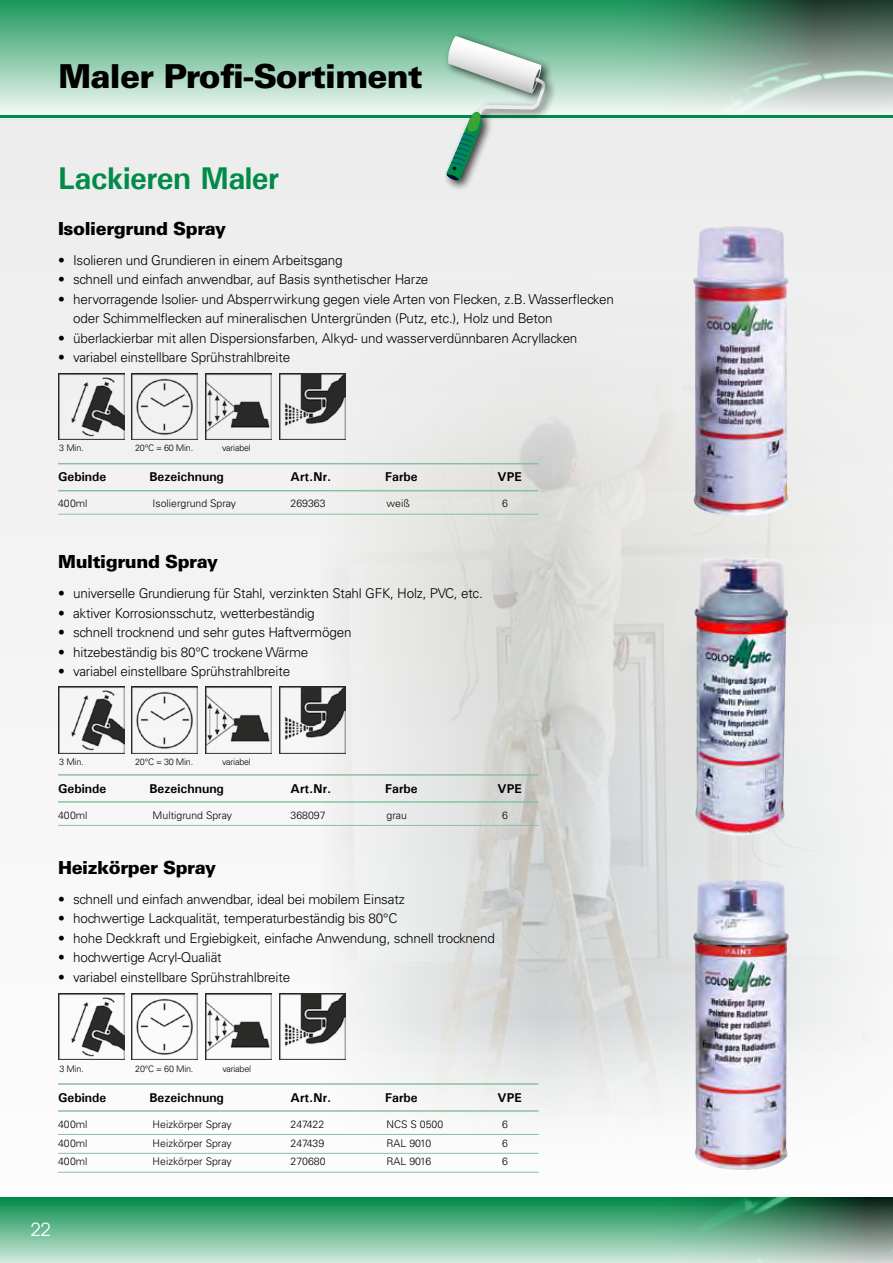
<style>
.page{position:relative;width:893px;height:1263px;background:#fff}
.page>*{position:absolute;margin:0;border:0;box-sizing:border-box;transform-origin:0 0}
.t1{font:900 33px "Univers LT";letter-spacing:-.025em;color:#000}
.t2{font:700 31.5px "Univers";letter-spacing:-.02em;color:#008b48}
.t3{font:900 18px "Univers LT";letter-spacing:-.025em;color:#000}
.t4{font:18px "Avant Gar Got Itc LTU";color:#fff}
.t5{font:300 13.5px/19.5px "Univers LT";letter-spacing:-.015em;color:#000}
.t6{font:700 12.75px "Univers";color:#000}
.t7{font:300 10.5px "Univers LT";color:#000}
.t8{font:300 9px "Univers LT";letter-spacing:-.025em;color:#000}
</style>
<div class="page">
<div style="left:0;top:0;width:893px;height:1198px;background:linear-gradient(to right,#f3f3f3,#ededec)"></div>
<div style="left:0;top:0;width:893px;height:120px;background:linear-gradient(to bottom,#1b975b,#fafcfb)"></div>
<img style="left:601px;top:0;width:292px;height:120px">
<div style="left:0;top:1197px;width:893px;height:66px;background:linear-gradient(to bottom,#018a48,#d0e9dd)"></div>
<img style="left:640px;top:1197px;width:253px;height:66px">
<hr style="left:0;top:115px;width:893px;height:3px;background:#008b48">
<img style="left:228px;top:382px;width:665px;height:803px">
<hr style="left:58px;top:463px;width:480px;height:1px;background:#87c29e">
<hr style="left:58px;top:490px;width:480px;height:1px;background:#87c29e">
<hr style="left:58px;top:514px;width:481px;height:1px;background:#87c29e">
<hr style="left:58px;top:774px;width:480px;height:2px;background:#87c29e">
<hr style="left:58px;top:801px;width:480px;height:2px;background:#87c29e">
<hr style="left:58px;top:825px;width:481px;height:1px;background:#87c29e">
<hr style="left:58px;top:1083px;width:480px;height:2px;background:#87c29e">
<hr style="left:58px;top:1110px;width:480px;height:2px;background:#87c29e">
<hr style="left:58px;top:1134px;width:481px;height:1px;background:#87c29e">
<hr style="left:58px;top:1153px;width:481px;height:1px;background:#87c29e">
<hr style="left:58px;top:1172px;width:481px;height:1px;background:#87c29e">
<img style="left:693px;top:880px;width:96px;height:290px">
<img style="left:279px;top:373px;width:67px;height:66px">
<img style="left:58px;top:373px;width:67px;height:66px">
<img style="left:131px;top:373px;width:67px;height:66px">
<img style="left:279px;top:687px;width:67px;height:66px">
<img style="left:58px;top:687px;width:67px;height:66px">
<img style="left:131px;top:687px;width:67px;height:66px">
<img style="left:205px;top:373px;width:67px;height:66px">
<img style="left:205px;top:687px;width:67px;height:66px">
<img style="left:280px;top:993px;width:66px;height:67px">
<img style="left:58px;top:993px;width:67px;height:67px">
<img style="left:132px;top:993px;width:66px;height:67px">
<img style="left:205px;top:994px;width:67px;height:66px">
<img style="left:694px;top:558px;width:94px;height:278px">
<div style="left:442px;top:32px;width:114px;height:160px;background:#000;opacity:.75"></div>
<svg style="left:446px;top:36px;width:99px;height:146px"></svg>
<img style="left:693px;top:226px;width:96px;height:290px">
<h1 class="t1" style="left:58px;top:55px;width:366px">Maler Profi-Sortiment</h1>
<h2 class="t2" style="left:58px;top:159px;width:222px">Lackieren Maler</h2>
<h3 class="t3" style="left:58px;top:217px;width:169px">Isoliergrund Spray</h3>
<p class="t5" style="left:58px;top:250px;width:286px">• Isolieren und Grundieren in einem Arbeitsgang</p>
<p class="t5" style="left:58px;top:270px;width:372px">• schnell und einfach anwendbar, auf Basis synthetischer Harze</p>
<p class="t5" style="left:73px;top:289px;width:542px;text-indent:-15px">• hervorragende Isolier- und Absperrwirkung gegen viele Arten von Flecken, z.B. Wasserflecken oder Schimmelflecken auf mineralischen Untergründen (Putz, etc.), Holz und Beton</p>
<p class="t5" style="left:58px;top:328px;width:521px">• überlackierbar mit allen Dispersionsfarben, Alkyd- und wasserverdünnbaren Acryllacken</p>
<p class="t5" style="left:58px;top:348px;width:234px">• variabel einstellbare Sprühstrahlbreite</p>
<p class="t8" style="left:59px;top:443px;width:26px">3 Min.</p>
<p class="t8" style="left:135px;top:443px;width:60px">20°C = 60 Min.</p>
<p class="t8" style="left:222px;top:443px;width:30px">variabel</p>
<p class="t6" style="left:58px;top:469px;width:50px">Gebinde</p>
<p class="t6" style="left:150px;top:469px;width:76px">Bezeichnung</p>
<p class="t6" style="left:291px;top:469px;width:42px">Art.Nr.</p>
<p class="t6" style="left:385px;top:469px;width:34px">Farbe</p>
<p class="t6" style="left:498px;top:469px;width:26px">VPE</p>
<p class="t7" style="left:58px;top:497px;width:31px">400ml</p>
<p class="t7" style="left:153px;top:497px;width:85px">Isoliergrund Spray</p>
<p class="t7" style="left:291px;top:497px;width:37px">269363</p>
<p class="t7" style="left:387px;top:497px;width:25px">weiß</p>
<p class="t7" style="left:502px;top:497px;width:7px">6</p>
<h3 class="t3" style="left:58px;top:550px;width:161px">Multigrund Spray</h3>
<p class="t5" style="left:58px;top:584px;width:426px">• universelle Grundierung für Stahl, verzinkten Stahl GFK, Holz, PVC, etc.</p>
<p class="t5" style="left:58px;top:603px;width:258px">• aktiver Korrosionsschutz, wetterbeständig</p>
<p class="t5" style="left:58px;top:623px;width:295px">• schnell trocknend und sehr gutes Haftvermögen</p>
<p class="t5" style="left:58px;top:642px;width:252px">• hitzebeständig bis 80°C trockene Wärme</p>
<p class="t5" style="left:58px;top:662px;width:234px">• variabel einstellbare Sprühstrahlbreite</p>
<p class="t8" style="left:59px;top:756px;width:26px">3 Min.</p>
<p class="t8" style="left:135px;top:756px;width:60px">20°C = 30 Min.</p>
<p class="t8" style="left:222px;top:756px;width:30px">variabel</p>
<p class="t6" style="left:58px;top:780px;width:50px">Gebinde</p>
<p class="t6" style="left:150px;top:780px;width:76px">Bezeichnung</p>
<p class="t6" style="left:291px;top:780px;width:42px">Art.Nr.</p>
<p class="t6" style="left:385px;top:780px;width:34px">Farbe</p>
<p class="t6" style="left:498px;top:780px;width:26px">VPE</p>
<p class="t7" style="left:58px;top:809px;width:31px">400ml</p>
<p class="t7" style="left:153px;top:809px;width:81px">Multigrund Spray</p>
<p class="t7" style="left:291px;top:809px;width:37px">368097</p>
<p class="t7" style="left:387px;top:809px;width:22px">grau</p>
<p class="t7" style="left:502px;top:809px;width:7px">6</p>
<h3 class="t3" style="left:58px;top:856px;width:159px">Heizkörper Spray</h3>
<p class="t5" style="left:58px;top:889px;width:348px">• schnell und einfach anwendbar, ideal bei mobilem Einsatz</p>
<p class="t5" style="left:58px;top:909px;width:341px">• hochwertige Lackqualität, temperaturbeständig bis 80°C</p>
<p class="t5" style="left:58px;top:928px;width:438px">• hohe Deckkraft und Ergiebigkeit, einfache Anwendung, schnell trocknend</p>
<p class="t5" style="left:58px;top:948px;width:165px">• hochwertige Acryl-Qualiät</p>
<p class="t5" style="left:58px;top:967px;width:234px">• variabel einstellbare Sprühstrahlbreite</p>
<p class="t8" style="left:60px;top:1063px;width:26px">3 Min.</p>
<p class="t8" style="left:135px;top:1063px;width:60px">20°C = 60 Min.</p>
<p class="t8" style="left:222px;top:1063px;width:30px">variabel</p>
<p class="t6" style="left:58px;top:1089px;width:50px">Gebinde</p>
<p class="t6" style="left:150px;top:1089px;width:76px">Bezeichnung</p>
<p class="t6" style="left:291px;top:1089px;width:42px">Art.Nr.</p>
<p class="t6" style="left:385px;top:1089px;width:34px">Farbe</p>
<p class="t6" style="left:498px;top:1089px;width:26px">VPE</p>
<p class="t7" style="left:58px;top:1118px;width:31px">400ml</p>
<p class="t7" style="left:153px;top:1118px;width:81px">Heizkörper Spray</p>
<p class="t7" style="left:291px;top:1118px;width:35px">247422</p>
<p class="t7" style="left:387px;top:1118px;width:58px">NCS S 0500</p>
<p class="t7" style="left:502px;top:1118px;width:7px">6</p>
<p class="t7" style="left:58px;top:1136px;width:31px">400ml</p>
<p class="t7" style="left:153px;top:1136px;width:81px">Heizkörper Spray</p>
<p class="t7" style="left:291px;top:1136px;width:35px">247439</p>
<p class="t7" style="left:387px;top:1136px;width:46px">RAL 9010</p>
<p class="t7" style="left:502px;top:1136px;width:7px">6</p>
<p class="t7" style="left:58px;top:1155px;width:31px">400ml</p>
<p class="t7" style="left:153px;top:1155px;width:81px">Heizkörper Spray</p>
<p class="t7" style="left:291px;top:1155px;width:37px">270680</p>
<p class="t7" style="left:387px;top:1155px;width:46px">RAL 9016</p>
<p class="t7" style="left:502px;top:1155px;width:7px">6</p>
<h3 class="t4" style="left:31px;top:1218px;width:21px">22</h3>
</div>
